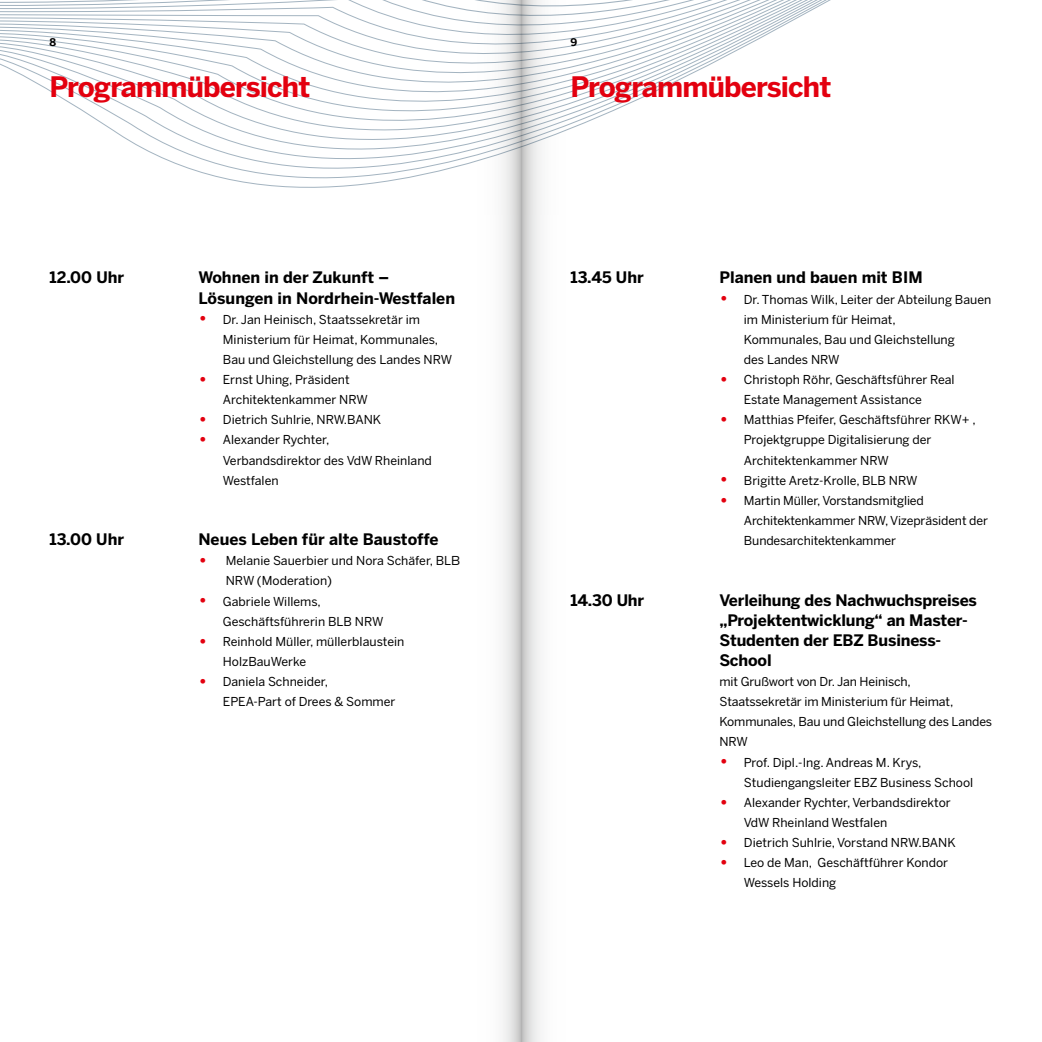
<style>
.page{position:relative;width:1042px;height:1042px;background:#fff}
.page>*{position:absolute;margin:0;border:0;box-sizing:border-box;transform-origin:0 0}
.t1{font:700 28px "Benton Sans";letter-spacing:-.03em;color:#e3000f}
.t2{font:700 15.75px/20.1px "Benton Sans";letter-spacing:-.01em;color:#000}
.t3{font:12.25px/20.1px "Benton Sans";color:#000}
.t4{font:700 10.5px "Benton Sans";color:#000}
.s1{font-size:19.25px;color:#e3000f}
</style>
<div class="page">
<svg style="left:157px;top:156px;width:299px;height:13px"></svg>
<svg style="left:133px;top:143px;width:323px;height:13px"></svg>
<svg style="left:0;top:0;width:831px;height:136px"></svg>
<svg style="left:521px;top:0;width:64px;height:1042px"></svg>
<svg style="left:456px;top:0;width:65px;height:1042px"></svg>
<p class="t4" style="left:50px;top:35px;width:8px">8</p>
<p class="t4" style="left:570px;top:35px;width:8px">9</p>
<h1 class="t1" style="left:50px;top:70px;width:262px">Programmübersicht</h1>
<p class="t2" style="left:50px;top:267px;width:76px">12.00 Uhr</p>
<p class="t2" style="left:198px;top:267px;width:258px">Wohnen in der Zukunft –<br>Lösungen in Nordrhein-Westfalen</p>
<p class="t3" style="left:223px;top:309px;width:231px;text-indent:-24px"><span class="s1">•</span> Dr. Jan Heinisch, Staatssekretär im<br>Ministerium für Heimat, Kommunales,<br>Bau und Gleichstellung des Landes NRW</p>
<p class="t3" style="left:223px;top:369px;width:146px;text-indent:-24px"><span class="s1">•</span> Ernst Uhing, Präsident<br>Architektenkammer NRW</p>
<p class="t3" style="left:198px;top:410px;width:184px"><span class="s1">•</span> Dietrich Suhlrie, NRW.BANK</p>
<p class="t3" style="left:223px;top:430px;width:210px;text-indent:-24px"><span class="s1">•</span> Alexander Rychter,<br>Verbandsdirektor des VdW Rheinland<br>Westfalen</p>
<p class="t2" style="left:50px;top:529px;width:76px">13.00 Uhr</p>
<p class="t2" style="left:198px;top:529px;width:242px">Neues Leben für alte Baustoffe</p>
<p class="t3" style="left:226px;top:550px;width:235px;text-indent:-27px"><span class="s1">•</span> Melanie Sauerbier und Nora Schäfer, BLB<br>NRW (Moderation)</p>
<p class="t3" style="left:223px;top:591px;width:162px;text-indent:-24px"><span class="s1">•</span> Gabriele Willems,<br>Geschäftsführerin BLB NRW</p>
<p class="t3" style="left:223px;top:631px;width:183px;text-indent:-24px"><span class="s1">•</span> Reinhold Müller, müllerblaustein<br>HolzBauWerke</p>
<p class="t3" style="left:223px;top:671px;width:174px;text-indent:-24px"><span class="s1">•</span> Daniela Schneider,<br>EPEA-Part of Drees &amp; Sommer</p>
<h1 class="t1" style="left:570px;top:70px;width:262px">Programmübersicht</h1>
<p class="t2" style="left:570px;top:267px;width:75px">13.45 Uhr</p>
<p class="t2" style="left:719px;top:267px;width:205px">Planen und bauen mit BIM</p>
<p class="t3" style="left:744px;top:289px;width:249px;text-indent:-24px"><span class="s1">•</span> Dr. Thomas Wilk, Leiter der Abteilung Bauen im Ministerium für Heimat,<br>Kommunales, Bau und Gleichstellung<br>des Landes NRW</p>
<p class="t3" style="left:744px;top:369px;width:212px;text-indent:-24px"><span class="s1">•</span> Christoph Röhr, Geschäftsführer Real<br>Estate Management Assistance</p>
<p class="t3" style="left:744px;top:410px;width:233px;text-indent:-24px"><span class="s1">•</span> Matthias Pfeifer, Geschäftsführer RKW+ ,<br>Projektgruppe Digitalisierung der<br>Architektenkammer NRW</p>
<p class="t3" style="left:719px;top:470px;width:200px"><span class="s1">•</span> Brigitte Aretz-Krolle, BLB NRW</p>
<p class="t3" style="left:744px;top:490px;width:246px;text-indent:-24px"><span class="s1">•</span> Martin Müller, Vorstandsmitglied<br>Architektenkammer NRW, Vizepräsident der<br>Bundesarchitektenkammer</p>
<p class="t2" style="left:570px;top:589px;width:75px">14.30 Uhr</p>
<p class="t2" style="left:719px;top:589px;width:259px">Verleihung des Nachwuchspreises „Projektentwicklung“ an Master-<br>Studenten der EBZ Business-<br>School</p>
<p class="t3" style="left:719px;top:671px;width:274px">mit Grußwort von Dr. Jan Heinisch,<br>Staatssekretär im Ministerium für Heimat,<br>Kommunales, Bau und Gleichstellung des Landes<br>NRW</p>
<p class="t3" style="left:744px;top:752px;width:231px;text-indent:-24px"><span class="s1">•</span> Prof. Dipl.-Ing. Andreas M. Krys,<br>Studiengangsleiter EBZ Business School</p>
<p class="t3" style="left:744px;top:792px;width:208px;text-indent:-24px"><span class="s1">•</span> Alexander Rychter, Verbandsdirektor<br>VdW Rheinland Westfalen</p>
<p class="t3" style="left:719px;top:832px;width:238px"><span class="s1">•</span> Dietrich Suhlrie, Vorstand NRW.BANK</p>
<p class="t3" style="left:744px;top:852px;width:206px;text-indent:-24px"><span class="s1">•</span> Leo de Man, Geschäftführer Kondor<br>Wessels Holding</p>
</div>
